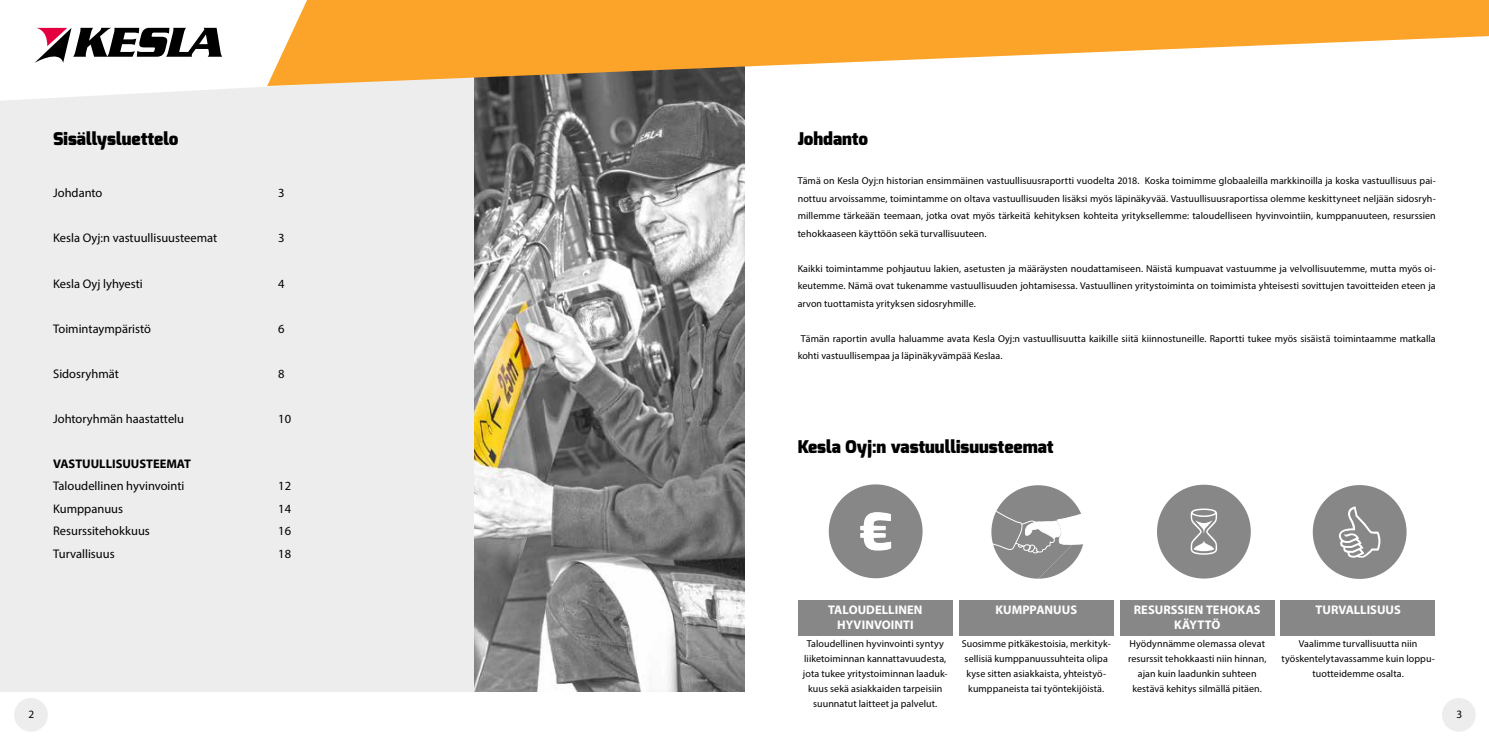
<style>
.page{position:relative;width:1489px;height:745px;background:#fff}
.page>*{position:absolute;margin:0;border:0;box-sizing:border-box;transform-origin:0 0}
.t1{font:900 17.5px "Exo";color:#000}
.t2{font:12.5px "Myriad Pro";color:#000}
.t3{font:700 12.5px/15px "Myriad Pro";letter-spacing:.005em;color:#fff;text-align:center}
.t4{font:700 12.5px "Myriad Pro";color:#000}
.t5{font:11.25px "Myriad Pro";color:#000}
.t6{font:10px/15px "Myriad Pro";letter-spacing:.005em;color:#000;text-align:center}
</style>
<div class="page">
<img style="left:474px;top:101px;width:270px;height:590px">
<div style="left:0;top:57px;width:474px;height:634px;background:#ededed"></div>
<svg style="left:0;top:27px;width:745px;height:74px;fill:#fff"></svg>
<svg style="left:267px;top:0;width:1221px;height:86px;fill:#fca329"></svg>
<svg style="left:35px;top:28px;width:187px;height:35px"></svg>
<div style="left:14px;top:697px;width:34px;height:34px;background:#ededed;border-radius:50%"></div>
<div style="left:1441px;top:697px;width:34px;height:34px;background:#ededed;border-radius:50%"></div>
<div style="left:958px;top:600px;width:155px;height:35px;background:#878787"></div>
<div style="left:1119px;top:600px;width:155px;height:35px;background:#878787"></div>
<div style="left:1280px;top:600px;width:155px;height:35px;background:#878787"></div>
<div style="left:798px;top:600px;width:154px;height:35px;background:#878787"></div>
<svg style="left:991px;top:485px;width:92px;height:93px"></svg>
<div style="left:828px;top:484px;width:94px;height:94px;background:#878787;border-radius:50%"></div>
<svg style="left:860px;top:512px;width:31px;height:38px"></svg>
<div style="left:1156px;top:484px;width:94px;height:94px;background:#878787;border-radius:50%"></div>
<svg style="left:1190px;top:508px;width:26px;height:46px"></svg>
<div style="left:1312px;top:484px;width:94px;height:94px;background:#878787;border-radius:50%"></div>
<svg style="left:1339px;top:506px;width:41px;height:51px"></svg>
<h1 class="t1" style="left:53px;top:128px;width:127px">Sisällysluettelo</h1>
<p class="t2" style="left:53px;top:185px;width:51px">Johdanto</p>
<p class="t2" style="left:278px;top:185px;width:8px">3</p>
<p class="t2" style="left:53px;top:230px;width:165px">Kesla Oyj:n vastuullisuusteemat</p>
<p class="t2" style="left:278px;top:230px;width:8px">3</p>
<p class="t2" style="left:53px;top:275px;width:91px">Kesla Oyj lyhyesti</p>
<p class="t2" style="left:278px;top:275px;width:8px">4</p>
<p class="t2" style="left:53px;top:320px;width:99px">Toimintaympäristö</p>
<p class="t2" style="left:278px;top:320px;width:8px">6</p>
<p class="t2" style="left:53px;top:365px;width:67px">Sidosryhmät</p>
<p class="t2" style="left:278px;top:365px;width:8px">8</p>
<p class="t2" style="left:53px;top:410px;width:132px">Johtoryhmän haastattelu</p>
<p class="t2" style="left:278px;top:410px;width:14px">10</p>
<p class="t4" style="left:53px;top:455px;width:139px">VASTUULLISUUSTEEMAT</p>
<p class="t2" style="left:53px;top:478px;width:133px">Taloudellinen hyvinvointi</p>
<p class="t2" style="left:278px;top:478px;width:14px">12</p>
<p class="t2" style="left:53px;top:500px;width:71px">Kumppanuus</p>
<p class="t2" style="left:278px;top:500px;width:14px">14</p>
<p class="t2" style="left:53px;top:523px;width:98px">Resurssitehokkuus</p>
<p class="t2" style="left:278px;top:523px;width:14px">16</p>
<p class="t2" style="left:53px;top:545px;width:63px">Turvallisuus</p>
<p class="t2" style="left:278px;top:545px;width:14px">18</p>
<h1 class="t1" style="left:797px;top:128px;width:72px">Johdanto</h1>
<p class="t6" style="left:797px;top:172px;width:639px;line-height:17.5px;text-align:justify">Tämä on Kesla Oyj:n historian ensimmäinen vastuullisuusraportti vuodelta 2018. Koska toimimme globaaleilla markkinoilla ja koska vastuullisuus pai&shy;nottuu arvoissamme, toimintamme on oltava vastuullisuuden lisäksi myös läpinäkyvää. Vastuullisuusraportissa olemme keskittyneet neljään sidosryh&shy;millemme tärkeään teemaan, jotka ovat myös tärkeitä kehityksen kohteita yrityksellemme: taloudelliseen hyvinvointiin, kumppanuuteen, resurssien tehokkaaseen käyttöön sekä turvallisuuteen.</p>
<p class="t6" style="left:797px;top:259px;width:639px;line-height:17.5px;text-align:justify">Kaikki toimintamme pohjautuu lakien, asetusten ja määräysten noudattamiseen. Näistä kumpuavat vastuumme ja velvollisuutemme, mutta myös oi&shy;keutemme. Nämä ovat tukenamme vastuullisuuden johtamisessa. Vastuullinen yritystoiminta on toimimista yhteisesti sovittujen tavoitteiden eteen ja arvon tuottamista yrityksen sidosryhmille.</p>
<p class="t6" style="left:797px;top:329px;width:639px;line-height:17.5px;text-align:left;text-indent:3px">Tämän raportin avulla haluamme avata Kesla Oyj:n vastuullisuutta kaikille siitä kiinnostuneille. Raportti tukee myös sisäistä toimintaamme matkalla kohti vastuullisempaa ja läpinäkyvämpää Keslaa.</p>
<h1 class="t1" style="left:797px;top:435px;width:257px">Kesla Oyj:n vastuullisuusteemat</h1>
<p class="t3" style="left:828px;top:601px;width:96px">TALOUDELLINEN<br>HYVINVOINTI</p>
<p class="t6" style="left:803px;top:636px;width:146px">Taloudellinen hyvinvointi syntyy liiketoiminnan kannattavuudesta, jota tukee yritystoiminnan laaduk&shy;kuus sekä asiakkaiden tarpeisiin suunnatut laitteet ja palvelut.</p>
<p class="t3" style="left:995px;top:601px;width:83px">KUMPPANUUS</p>
<p class="t6" style="left:961px;top:636px;width:150px">Suosimme pitkäkestoisia, merkityk&shy;sellisiä kumppanuussuhteita olipa kyse sitten asiakkaista, yhteistyö&shy;kumppaneista tai työntekijöistä.</p>
<p class="t3" style="left:1133px;top:601px;width:128px">RESURSSIEN TEHOKAS<br>KÄYTTÖ</p>
<p class="t6" style="left:1127px;top:636px;width:140px">Hyödynnämme olemassa olevat resurssit tehokkaasti niin hinnan, ajan kuin laadunkin suhteen kestävä kehitys silmällä pitäen.</p>
<p class="t3" style="left:1315px;top:601px;width:87px">TURVALLISUUS</p>
<p class="t6" style="left:1281px;top:636px;width:155px">Vaalimme turvallisuutta niin työskentelytavassamme kuin loppu&shy;tuotteidemme osalta.</p>
<p class="t5" style="left:29px;top:706px;width:7px">2</p>
<p class="t5" style="left:1456px;top:706px;width:7px">3</p>
</div>
